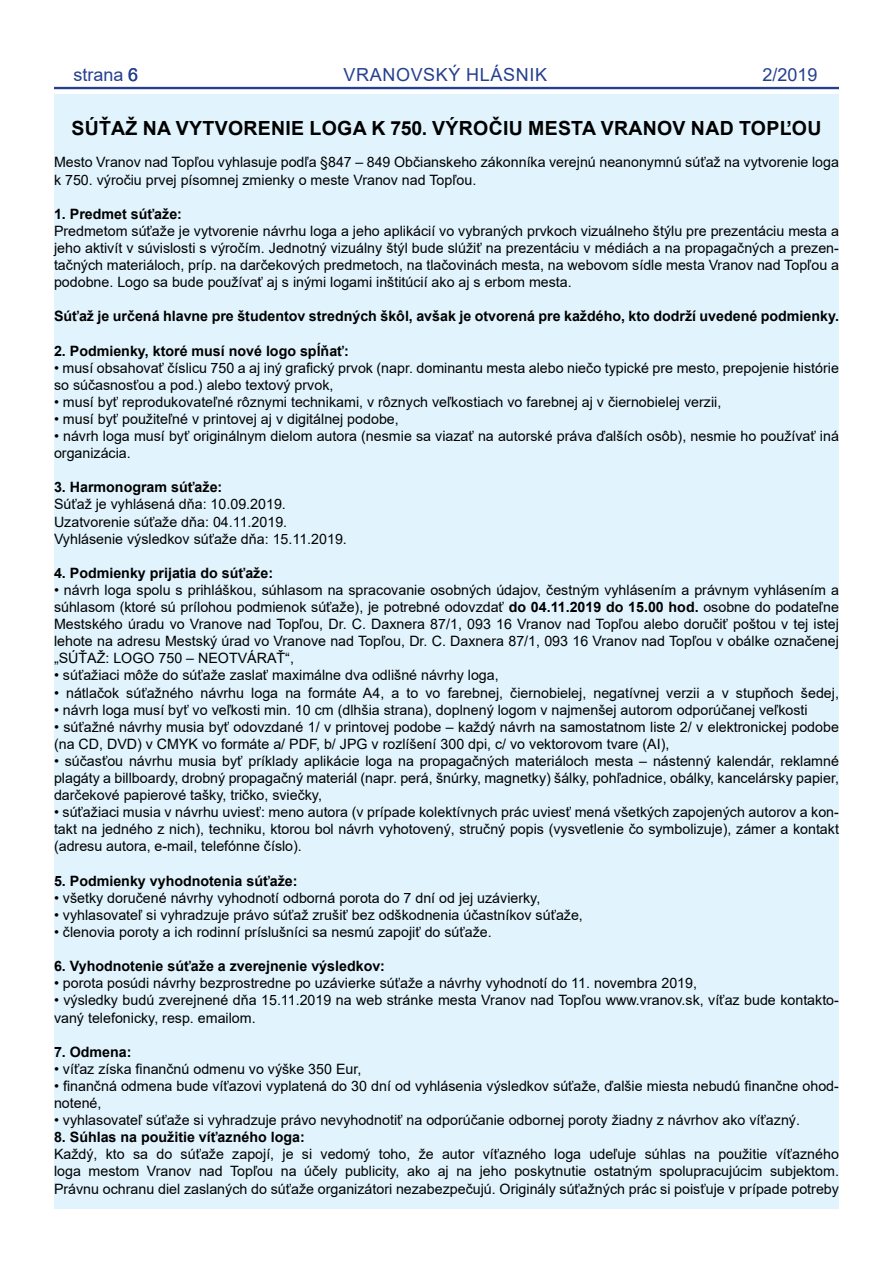
<style>
.page{position:relative;width:893px;height:1263px;background:#fff}
.page>*{position:absolute;margin:0;border:0;box-sizing:border-box;transform-origin:0 0}
.t1{font:700 19.5px "Arial";letter-spacing:.015em;color:#000}
.t2{font:18px "Arial";letter-spacing:.035em;color:#25408f}
.t3{font:14.25px/17.1px "Arial";color:#000}
.t4{font:700 14.25px "Arial";color:#000}
.s1{font-weight:700}
</style>
<div class="page">
<hr style="left:54px;top:87px;width:785px;height:2px;background:#25408f">
<div style="left:54px;top:95px;width:785px;height:1114px;background:#e1f4fd"></div>
<p class="t2" style="left:73px;top:62px;width:66px">strana 6</p>
<p class="t2" style="left:343px;top:62px;width:205px">VRANOVSKÝ HLÁSNIK</p>
<p class="t2" style="left:762px;top:62px;width:57px">2/2019</p>
<h1 class="t1" style="left:71px;top:114px;width:752px">SÚŤAŽ NA VYTVORENIE LOGA K 750. VÝROČIU MESTA VRANOV NAD TOPĽOU</h1>
<p class="t3" style="left:54px;top:154px;width:786px">Mesto Vranov nad Topľou vyhlasuje podľa §847 – 849 Občianskeho zákonníka verejnú neanonymnú súťaž na vytvorenie loga k 750. výročiu prvej písomnej zmienky o meste Vranov nad Topľou.</p>
<p class="t4" style="left:54px;top:204px;width:129px">1. Predmet súťaže:</p>
<p class="t3" style="left:54px;top:222px;width:786px;text-align:justify">Predmetom súťaže je vytvorenie návrhu loga a jeho aplikácií vo vybraných prvkoch vizuálneho štýlu pre prezentáciu mesta a jeho aktivít v súvislosti s výročím. Jednotný vizuálny štýl bude slúžiť na prezentáciu v médiách a na propagačných a prezen&shy;tačných materiáloch, príp. na darčekových predmetoch, na tlačovinách mesta, na webovom sídle mesta Vranov nad Topľou a podobne. Logo sa bude používať aj s inými logami inštitúcií ako aj s erbom mesta.</p>
<p class="t4" style="left:54px;top:306px;width:786px">Súťaž je určená hlavne pre študentov stredných škôl, avšak je otvorená pre každého, kto dodrží uvedené podmienky.</p>
<p class="t4" style="left:54px;top:340px;width:296px">2. Podmienky, ktoré musí nové logo spĺňať:</p>
<p class="t3" style="left:54px;top:359px;width:786px">• musí obsahovať číslicu 750 a aj iný grafický prvok (napr. dominantu mesta alebo niečo typické pre mesto, prepojenie histórie so súčasnosťou a pod.) alebo textový prvok,</p>
<p class="t3" style="left:54px;top:393px;width:669px">• musí byť reprodukovateľné rôznymi technikami, v rôznych veľkostiach vo farebnej aj v čiernobielej verzii,</p>
<p class="t3" style="left:54px;top:410px;width:346px">• musí byť použiteľné v printovej aj v digitálnej podobe,</p>
<p class="t3" style="left:54px;top:427px;width:786px">• návrh loga musí byť originálnym dielom autora (nesmie sa viazať na autorské práva ďalších osôb), nesmie ho používať iná organizácia.</p>
<p class="t4" style="left:54px;top:477px;width:170px">3. Harmonogram súťaže:</p>
<p class="t3" style="left:54px;top:496px;width:294px">Súťaž je vyhlásená dňa: 10.09.2019.<br>Uzatvorenie súťaže dňa: 04.11.2019.<br>Vyhlásenie výsledkov súťaže dňa: 15.11.2019.</p>
<p class="t4" style="left:54px;top:563px;width:221px">4. Podmienky prijatia do súťaže:</p>
<p class="t3" style="left:54px;top:581px;width:786px;text-align:justify">• návrh loga spolu s prihláškou, súhlasom na spracovanie osobných údajov, čestným vyhlásením a právnym vyhlásením a súhlasom (ktoré sú prílohou podmienok súťaže), je potrebné odovzdať <span class="s1">do 04.11.2019 do 15.00 hod.</span> osobne do podateľne Mestského úradu vo Vranove nad Topľou, Dr. C. Daxnera 87/1, 093 16 Vranov nad Topľou alebo doručiť poštou v tej istej lehote na adresu Mestský úrad vo Vranove nad Topľou, Dr. C. Daxnera 87/1, 093 16 Vranov nad Topľou v obálke označenej „SÚŤAŽ: LOGO 750 – NEOTVÁRAŤ“,</p>
<p class="t3" style="left:54px;top:667px;width:446px">• súťažiaci môže do súťaže zaslať maximálne dva odlišné návrhy loga,</p>
<p class="t3" style="left:54px;top:684px;width:786px">• nátlačok súťažného návrhu loga na formáte A4, a to vo farebnej, čiernobielej, negatívnej verzii a v stupňoch šedej,</p>
<p class="t3" style="left:54px;top:701px;width:755px">• návrh loga musí byť vo veľkosti min. 10 cm (dlhšia strana), doplnený logom v najmenšej autorom odporúčanej veľkosti</p>
<p class="t3" style="left:54px;top:718px;width:786px">• súťažné návrhy musia byť odovzdané 1/ v printovej podobe – každý návrh na samostatnom liste 2/ v elektronickej podobe (na CD, DVD) v CMYK vo formáte a/ PDF, b/ JPG v rozlíšení 300 dpi, c/ vo vektorovom tvare (AI),</p>
<p class="t3" style="left:54px;top:752px;width:786px;text-align:justify">• súčasťou návrhu musia byť príklady aplikácie loga na propagačných materiáloch mesta – nástenný kalendár, reklamné plagáty a billboardy, drobný propagačný materiál (napr. perá, šnúrky, magnetky) šálky, pohľadnice, obálky, kancelársky papier, darčekové papierové tašky, tričko, sviečky,</p>
<p class="t3" style="left:54px;top:804px;width:786px;text-align:justify">• súťažiaci musia v návrhu uviesť: meno autora (v prípade kolektívnych prác uviesť mená všetkých zapojených autorov a kon&shy;takt na jedného z nich), techniku, ktorou bol návrh vyhotovený, stručný popis (vysvetlenie čo symbolizuje), zámer a kontakt (adresu autora, e-mail, telefónne číslo).</p>
<p class="t4" style="left:54px;top:871px;width:245px">5. Podmienky vyhodnotenia súťaže:</p>
<p class="t3" style="left:54px;top:889px;width:488px">• všetky doručené návrhy vyhodnotí odborná porota do 7 dní od jej uzávierky,</p>
<p class="t3" style="left:54px;top:906px;width:530px">• vyhlasovateľ si vyhradzuje právo súťaž zrušiť bez odškodnenia účastníkov súťaže,</p>
<p class="t3" style="left:54px;top:923px;width:439px">• členovia poroty a ich rodinní príslušníci sa nesmú zapojiť do súťaže.</p>
<p class="t4" style="left:54px;top:956px;width:333px">6. Vyhodnotenie súťaže a zverejnenie výsledkov:</p>
<p class="t3" style="left:54px;top:975px;width:645px">• porota posúdi návrhy bezprostredne po uzávierke súťaže a návrhy vyhodnotí do 11. novembra 2019,</p>
<p class="t3" style="left:54px;top:992px;width:786px">• výsledky budú zverejnené dňa 15.11.2019 na web stránke mesta Vranov nad Topľou www.vranov.sk, víťaz bude kontakto&shy;vaný telefonicky, resp. emailom.</p>
<p class="t4" style="left:54px;top:1042px;width:79px">7. Odmena:</p>
<p class="t3" style="left:54px;top:1060px;width:309px">• víťaz získa finančnú odmenu vo výške 350 Eur,</p>
<p class="t3" style="left:54px;top:1077px;width:786px">• finančná odmena bude víťazovi vyplatená do 30 dní od vyhlásenia výsledkov súťaže, ďalšie miesta nebudú finančne ohod&shy;notené,</p>
<p class="t3" style="left:54px;top:1111px;width:747px">• vyhlasovateľ súťaže si vyhradzuje právo nevyhodnotiť na odporúčanie odbornej poroty žiadny z návrhov ako víťazný.</p>
<p class="t4" style="left:54px;top:1127px;width:252px">8. Súhlas na použitie víťazného loga:</p>
<p class="t3" style="left:54px;top:1146px;width:786px;text-align:justify">Každý, kto sa do súťaže zapojí, je si vedomý toho, že autor víťazného loga udeľuje súhlas na použitie víťazného loga mestom Vranov nad Topľou na účely publicity, ako aj na jeho poskytnutie ostatným spolupracujúcim subjektom.<br>Právnu ochranu diel zaslaných do súťaže organizátori nezabezpečujú. Originály súťažných prác si poisťuje v prípade potreby</p>
</div>
